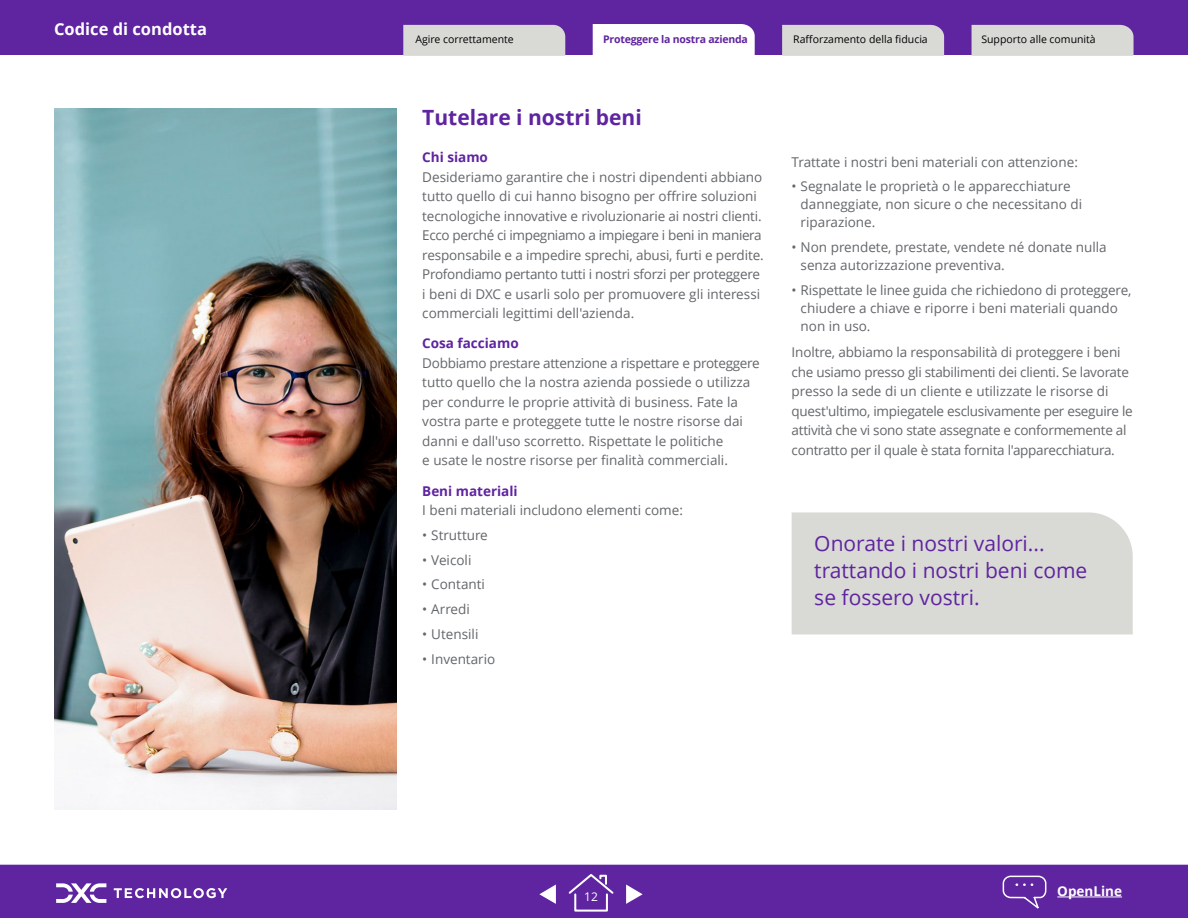
<style>
.page{position:relative;width:1188px;height:918px;background:#fff}
.page>*{position:absolute;margin:0;border:0;box-sizing:border-box;transform-origin:0 0}
.Small_quote_14_18_li{font:21px/27px "Open Sans";color:#5f249f}
.Body_subheadline_Wal{font:700 21px "Open Sans";color:#5f249f}
.t1{font:700 16.5px "Open Sans";color:#fff}
.Body_regular_9_13{font:13.5px/19.5px "Open Sans";color:#63666a}
.Body_regular_9_13-2{font:13.5px/19.5px "Open Sans";letter-spacing:-.02em;color:#63666a}
.Body_header_Walsheim{font:700 13.5px "Open Sans";color:#5f249f}
.t2{font:700 13.5px "Open Sans";color:#fff}
.t3{font:12px "Open Sans";color:#fff}
.Body_header_Walsheim-2{font:10.5px "Open Sans";color:#000}
.Tab_head_active_purp{font:700 10.5px "Open Sans";letter-spacing:-.02em;color:#5f249f}
</style>
<div class="page">
<div style="left:0;top:864px;width:1188px;height:54px;background:#5f249f"></div>
<svg style="left:567px;top:872px;width:48px;height:41px;background:#7543ac"></svg>
<hr style="left:1057px;top:897px;width:65px;height:1px;background:#fff">
<svg style="left:1002px;top:875px;width:45px;height:37px;background:#7340ab"></svg>
<svg style="left:114px;top:888px;width:113px;height:10px"></svg>
<svg style="left:56px;top:883px;width:50px;height:20px"></svg>
<div style="left:0;top:0;width:1188px;height:55px;background:#5f249f"></div>
<div style="left:593px;top:24px;width:162px;height:31px;background:#fff"></div>
<img style="left:54px;top:108px;width:342px;height:702px">
<div style="left:792px;top:512px;width:341px;height:122px;background:#d9d9d6"></div>
<svg style="left:539px;top:885px;width:17px;height:19px"></svg>
<svg style="left:626px;top:885px;width:17px;height:19px"></svg>
<div style="left:403px;top:25px;width:162px;height:31px;background:#d9d9d6"></div>
<div style="left:782px;top:25px;width:162px;height:31px;background:#d9d9d6"></div>
<div style="left:972px;top:25px;width:162px;height:31px;background:#d9d9d6"></div>
<p class="t1" style="left:54px;top:18px;width:154px">Codice di condotta</p>
<p class="Body_header_Walsheim-2" style="left:415px;top:32px;width:100px">Agire correttamente</p>
<p class="Body_header_Walsheim-2" style="left:793px;top:32px;width:136px">Rafforzamento della fiducia</p>
<p class="Body_header_Walsheim-2" style="left:981px;top:32px;width:116px">Supporto alle comunità</p>
<p class="Tab_head_active_purp" style="left:603px;top:32px;width:146px">Proteggere la nostra azienda</p>
<p class="Body_subheadline_Wal" style="left:422px;top:103px;width:221px">Tutelare i nostri beni</p>
<p class="Body_header_Walsheim" style="left:422px;top:148px;width:67px">Chi siamo</p>
<p class="Body_regular_9_13" style="left:422px;top:167px;width:343px">Desideriamo garantire che i nostri dipendenti abbiano tutto quello di cui hanno bisogno per offrire soluzioni tecnologiche innovative e rivoluzionarie ai nostri clienti.<br>Ecco perché ci impegniamo a impiegare i beni in maniera responsabile e a impedire sprechi, abusi, furti e perdite.<br>Profondiamo pertanto tutti i nostri sforzi per proteggere i beni di DXC e usarli solo per promuovere gli interessi commerciali legittimi dell'azienda.</p>
<p class="Body_header_Walsheim" style="left:422px;top:334px;width:98px">Cosa facciamo</p>
<p class="Body_regular_9_13" style="left:422px;top:353px;width:339px">Dobbiamo prestare attenzione a rispettare e proteggere tutto quello che la nostra azienda possiede o utilizza per condurre le proprie attività di business. Fate la vostra parte e proteggete tutte le nostre risorse dai danni e dall'uso scorretto. Rispettate le politiche<br>e usate le nostre risorse per finalità commerciali.</p>
<p class="Body_header_Walsheim" style="left:422px;top:481px;width:97px">Beni materiali</p>
<p class="Body_regular_9_13" style="left:422px;top:500px;width:262px">I beni materiali includono elementi come:</p>
<p class="Body_regular_9_13" style="left:422px;top:525px;width:67px">• Strutture</p>
<p class="Body_regular_9_13" style="left:422px;top:550px;width:51px">• Veicoli</p>
<p class="Body_regular_9_13" style="left:422px;top:574px;width:64px">• Contanti</p>
<p class="Body_regular_9_13" style="left:422px;top:599px;width:49px">• Arredi</p>
<p class="Body_regular_9_13" style="left:422px;top:624px;width:58px">• Utensili</p>
<p class="Body_regular_9_13" style="left:422px;top:649px;width:75px">• Inventario</p>
<p class="Body_regular_9_13" style="left:792px;top:152px;width:288px">Trattate i nostri beni materiali con attenzione:</p>
<p class="Body_regular_9_13" style="left:801px;top:177px;width:283px;line-height:18px;text-indent:-9px">• Segnalate le proprietà o le apparecchiature danneggiate, non sicure o che necessitano di riparazione.</p>
<p class="Body_regular_9_13" style="left:801px;top:238px;width:308px;line-height:18px;text-indent:-9px">• Non prendete, prestate, vendete né donate nulla senza autorizzazione preventiva.</p>
<p class="Body_regular_9_13" style="left:801px;top:281px;width:332px;line-height:18px;text-indent:-9px">• Rispettate le linee guida che richiedono di proteggere, chiudere a chiave e riporre i beni materiali quando non in uso.</p>
<p class="Body_regular_9_13-2" style="left:792px;top:342px;width:343px">Inoltre, abbiamo la responsabilità di proteggere i beni che usiamo presso gli stabilimenti dei clienti. Se lavorate presso la sede di un cliente e utilizzate le risorse di quest'ultimo, impiegatele esclusivamente per eseguire le attività che vi sono state assegnate e conformemente al contratto per il quale è stata fornita l'apparecchiatura.</p>
<p class="Small_quote_14_18_li" style="left:814px;top:530px;width:275px">Onorate i nostri valori... trattando i nostri beni come se fossero vostri.</p>
<p class="t3" style="left:584px;top:888px;width:15px">12</p>
<p class="t2" style="left:1057px;top:881px;width:66px">OpenLine</p>
</div>
